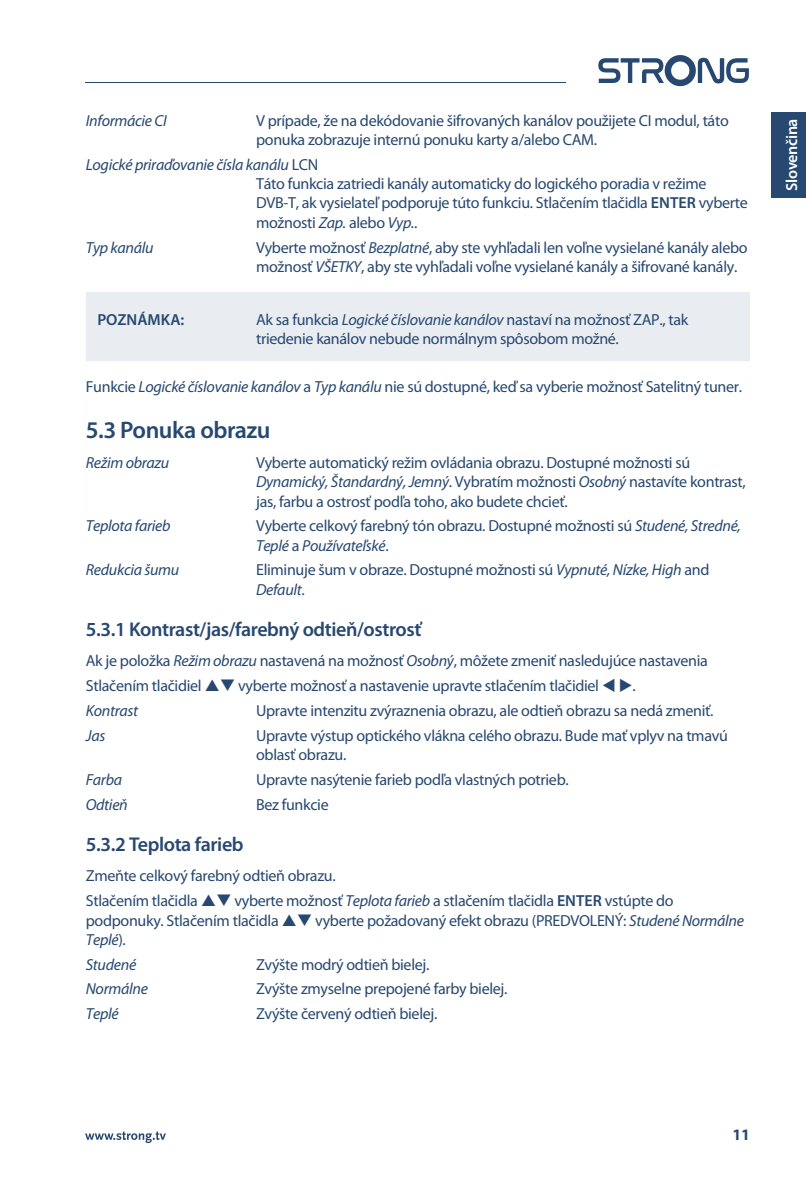
<style>
.page{position:relative;width:806px;height:1191px;background:#fff}
.page>*{position:absolute;margin:0;border:0;box-sizing:border-box;transform-origin:0 0}
.t1{font:600 24px "Myriad Pro";letter-spacing:-.02em;color:#274870}
.t2{font:600 20px "Myriad Pro";letter-spacing:-.02em;color:#274870}
.t3{font:16px/19.2px "Myriad Pro";letter-spacing:-.02em;color:#274870}
.t4{font:italic 16px "Myriad Pro";letter-spacing:-.02em;color:#274870}
.t5{font:600 16px "Myriad Pro";letter-spacing:-.02em;color:#fff}
.t6{font:600 16px "Myriad Pro";color:#274870}
.t7{font:700 16px "Myriad Pro";color:#274870}
.s1{font-style:italic}
.s2{font-weight:600}
</style>
<div class="page">
<div style="left:86px;top:292px;width:663px;height:220px;background:#e9edf1"></div>
<div style="left:86px;top:361px;width:663px;height:180px;background:#fff"></div>
<svg style="left:85px;top:1131px;width:81px;height:12px"></svg>
<hr style="left:85px;top:82px;width:480px;height:1px;background:#274870">
<svg style="left:598px;top:55px;width:150px;height:31px"></svg>
<div style="left:771px;top:112px;width:34px;height:85px;background:#274870"></div>
<p class="t4" style="left:86px;top:112px;width:82px">Informácie CI</p>
<p class="t3" style="left:256px;top:111px;width:474px">V prípade, že na dekódovanie šifrovaných kanálov použijete CI modul, táto ponuka zobrazuje internú ponuku karty a/alebo CAM.</p>
<p class="t3" style="left:256px;top:155px;width:493px;text-indent:-170px"><span class="s1">Logické priraďovanie čísla kanálu</span> LCN<br>Táto funkcia zatriedi kanály automaticky do logického poradia v režime DVB-T, ak vysielateľ podporuje túto funkciu. Stlačením tlačidla <span class="s2">ENTER</span> vyberte možnosti <span class="s1">Zap.</span> alebo <span class="s1">Vyp.</span>.</p>
<p class="t4" style="left:86px;top:238px;width:69px">Typ kanálu</p>
<p class="t3" style="left:256px;top:238px;width:493px">Vyberte možnosť <span class="s1">Bezplatné</span>, aby ste vyhľadali len voľne vysielané kanály alebo možnosť <span class="s1">VŠETKY</span>, aby ste vyhľadali voľne vysielané kanály a šifrované kanály.</p>
<p class="t6" style="left:97px;top:309px;width:88px">POZNÁMKA:</p>
<p class="t3" style="left:256px;top:310px;width:433px">Ak sa funkcia <span class="s1">Logické číslovanie kanálov</span> nastaví na možnosť ZAP., tak triedenie kanálov nebude normálnym spôsobom možné.</p>
<p class="t3" style="left:86px;top:377px;width:657px">Funkcie <span class="s1">Logické číslovanie kanálov</span> a <span class="s1">Typ kanálu</span> nie sú dostupné, keď sa vyberie možnosť Satelitný tuner.</p>
<h1 class="t1" style="left:86px;top:414px;width:186px">5.3 Ponuka obrazu</h1>
<p class="t4" style="left:86px;top:454px;width:85px">Režim obrazu</p>
<p class="t3" style="left:256px;top:453px;width:491px">Vyberte automatický režim ovládania obrazu. Dostupné možnosti sú<br><span class="s1">Dynamický, Štandardný, Jemný</span>. Vybratím možnosti <span class="s1">Osobný</span> nastavíte kontrast, jas, farbu a ostrosť podľa toho, ako budete chcieť.</p>
<p class="t4" style="left:86px;top:517px;width:86px">Teplota farieb</p>
<p class="t3" style="left:256px;top:517px;width:486px">Vyberte celkový farebný tón obrazu. Dostupné možnosti sú <span class="s1">Studené, Stredné,<br>Teplé</span> a <span class="s1">Používateľské</span>.</p>
<p class="t4" style="left:86px;top:561px;width:95px">Redukcia šumu</p>
<p class="t3" style="left:256px;top:561px;width:454px">Eliminuje šum v obraze. Dostupné možnosti sú <span class="s1">Vypnuté, Nízke, High</span> and<br><span class="s1">Default</span>.</p>
<p class="t2" style="left:86px;top:616px;width:337px">5.3.1 Kontrast/jas/farebný odtieň/ostrosť</p>
<p class="t3" style="left:86px;top:649px;width:623px;line-height:24.8px">Ak je položka <span class="s1">Režim obrazu</span> nastavená na možnosť <span class="s1">Osobný</span>, môžete zmeniť nasledujúce nastavenia<br>Stlačením tlačidiel ❑ vyberte možnosť a nastavenie upravte stlačením tlačidiel ▼ ◆.<br><span class="s1">Kontrast</span></p>
<p class="t3" style="left:256px;top:701px;width:458px">Upravte intenzitu zvýraznenia obrazu, ale odtieň obrazu sa nedá zmeniť.</p>
<p class="t4" style="left:86px;top:727px;width:21px">Jas</p>
<p class="t3" style="left:256px;top:726px;width:473px">Upravte výstup optického vlákna celého obrazu. Bude mať vplyv na tmavú oblasť obrazu.</p>
<p class="t4" style="left:86px;top:771px;width:38px">Farba</p>
<p class="t3" style="left:256px;top:770px;width:314px">Upravte nasýtenie farieb podľa vlastných potrieb.</p>
<p class="t4" style="left:86px;top:796px;width:43px">Odtieň</p>
<p class="t3" style="left:256px;top:795px;width:74px">Bez funkcie</p>
<p class="t2" style="left:86px;top:831px;width:159px">5.3.2 Teplota farieb</p>
<p class="t3" style="left:86px;top:864px;width:589px;line-height:24.8px">Zmeňte celkový farebný odtieň obrazu.<br>Stlačením tlačidla ❑ vyberte možnosť <span class="s1">Teplota farieb</span> a stlačením tlačidla <span class="s2">ENTER</span> vstúpte do</p>
<p class="t3" style="left:86px;top:911px;width:659px">podponuky. Stlačením tlačidla ❑ vyberte požadovaný efekt obrazu (PREDVOLENÝ: <span class="s1">Studené Normálne<br>Teplé</span>).</p>
<p class="t4" style="left:86px;top:955px;width:52px">Studené</p>
<p class="t3" style="left:256px;top:955px;width:175px">Zvýšte modrý odtieň bielej.</p>
<p class="t4" style="left:86px;top:980px;width:64px">Normálne</p>
<p class="t3" style="left:256px;top:979px;width:253px">Zvýšte zmyselne prepojené farby bielej.</p>
<p class="t4" style="left:86px;top:1005px;width:34px">Teplé</p>
<p class="t3" style="left:256px;top:1004px;width:183px">Zvýšte červený odtieň bielej.</p>
<p class="t5" style="left:781px;top:191px;width:74px;rotate:-90deg">Slovenčina</p>
<p class="t7" style="left:732px;top:1125px;width:19px">11</p>
</div>
